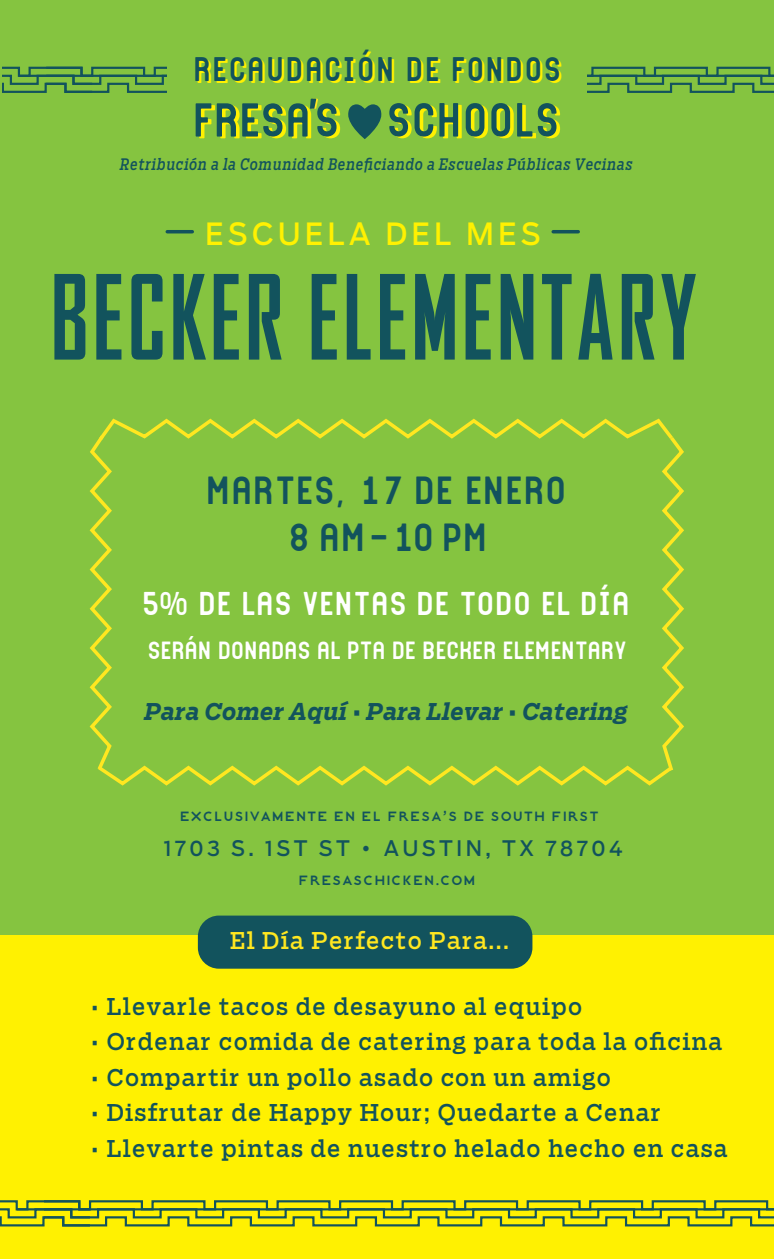
<style>
.page{position:relative;width:774px;height:1259px;background:#85c440}
.page>*{position:absolute;margin:0;border:0;box-sizing:border-box;transform-origin:0 0}
.t1{font:700 condensed 112.17px "Agency FB";letter-spacing:.04em;color:#12535d}
.t2{font:59.5px "G Azole RF Normal";color:#fff101}
.t3{font:48.82px/46.7px "G Azole RF Normal";color:#12535d;text-align:center}
.t4{font:42.35px "G Azole RF Normal";letter-spacing:.02em;color:#fff101}
.t5{font:40.95px "G Azole RF Normal";color:#fff}
.t6{font:30.97px "G Azole RF Normal";letter-spacing:-.02em;color:#fff}
.t7{font:30.45px "Boomer";letter-spacing:.14em;color:#fff101}
.t8{font:22.93px "Boomer Serif";letter-spacing:.06em;color:#12535d}
.t9{font:italic 700 22.93px "Boomer Serif";letter-spacing:.02em;color:#12535d}
.t10{font:22.93px "Boomer Serif";letter-spacing:.06em;color:#ffe720}
.t11{font:21.18px "Boomer";letter-spacing:.16em;color:#12535d}
.t12{font:20.3px "Firth A";letter-spacing:.05em;color:#12535d}
.t13{font:italic 15.75px "Boomer Serif Cond";letter-spacing:.04em;color:#12535d}
.s1{font-family:"Gotham"}
</style>
<div class="page">
<div style="left:0;top:935px;width:774px;height:324px;background:#fff101"></div>
<svg style="left:0;top:1200px;width:774px;height:27px"></svg>
<div style="left:198px;top:915px;width:334px;height:54px;background:#12535d;border-radius:21px"></div>
<hr style="left:167px;top:230px;width:25px;height:3px;background:#12535d">
<hr style="left:553px;top:230px;width:25px;height:3px;background:#12535d">
<svg style="left:89px;top:418px;width:595px;height:368px"></svg>
<svg style="left:2px;top:66px;width:772px;height:73px"></svg>
<h3 class="t4" style="left:198px;top:49px;width:370px">RECAUDACIÓN DE FONDOS</h3>
<h2 class="t2" style="left:393px;top:91px;width:175px">SCHOOLS</h2>
<p class="t13" style="left:120px;top:155px;width:514px">Retribución a la Comunidad Beneficiando a Escuelas Públicas Vecinas</p>
<h3 class="t7" style="left:205px;top:215px;width:338px">ESCUELA DEL MES</h3>
<h1 class="t1" style="left:51px;top:257px;width:647px">BECKER ELEMENTARY</h1>
<h3 class="t3" style="left:209px;top:466px;width:363px">MARTES, 17 DE ENERO<br>8 AM-1O PM</h3>
<h3 class="t5" style="left:141px;top:582px;width:493px">5% DE LAS VENTAS DE TODO EL DÍA</h3>
<h3 class="t6" style="left:149px;top:634px;width:481px">SERÁN DONADAS AL PTA DE BECKER ELEMENTARY</h3>
<p class="t9" style="left:144px;top:697px;width:485px">Para Comer Aquí • Para Llevar • Catering</p>
<p class="t12" style="left:180px;top:808px;width:420px">exclusivamente en el fresa<span class="s1">’</span>s de south first</p>
<p class="t11" style="left:164px;top:836px;width:461px">1703 S. 1ST ST <span class="s1">•</span> AUSTIN, TX 78704</p>
<p class="t12" style="left:298px;top:872px;width:179px">fresaschicken.com</p>
<p class="t10" style="left:230px;top:926px;width:280px">El Día Perfecto Para...</p>
<p class="t8" style="left:91px;top:992px;width:493px">• Llevarle tacos de desayuno al equipo</p>
<p class="t8" style="left:91px;top:1028px;width:633px">• Ordenar comida de catering para toda la oficina</p>
<p class="t8" style="left:91px;top:1063px;width:522px">• Compartir un pollo asado con un amigo</p>
<p class="t8" style="left:91px;top:1099px;width:571px">• Disfrutar de Happy Hour; Quedarte a Cenar</p>
<p class="t8" style="left:91px;top:1134px;width:638px">• Llevarte pintas de nuestro helado hecho en casa</p>
</div>
